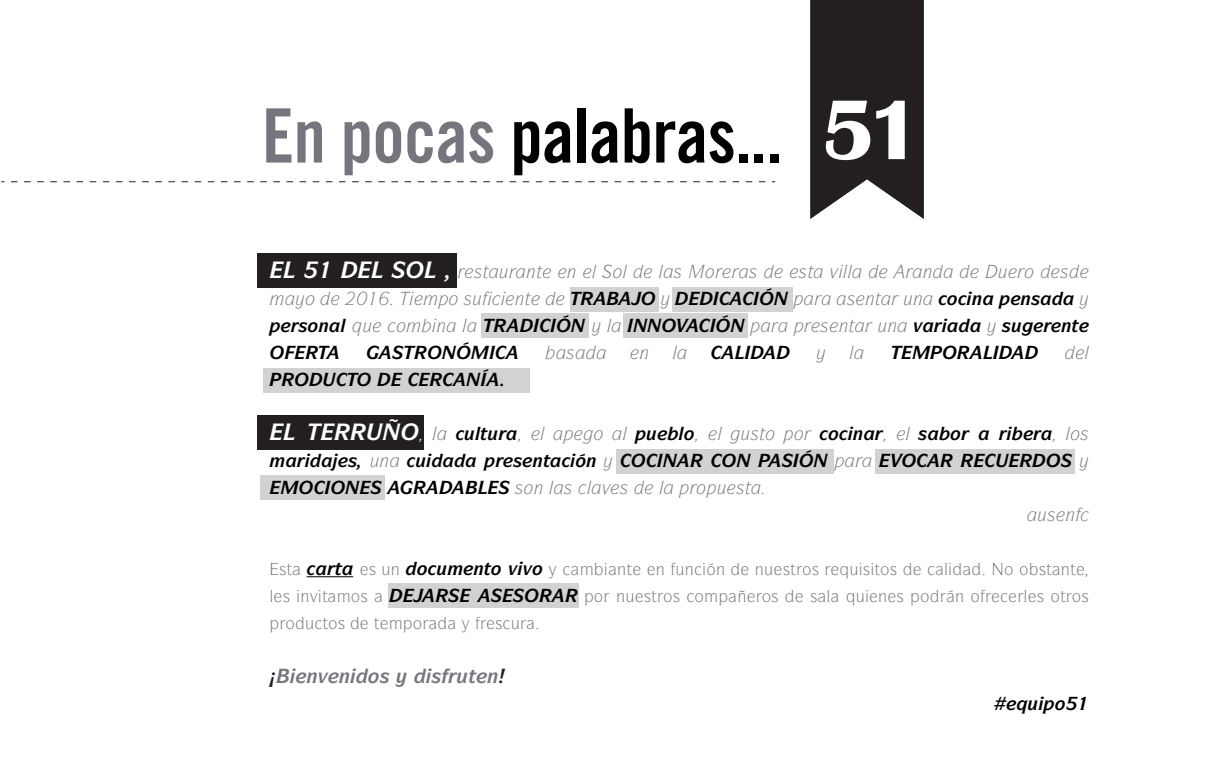
<style>
.page{position:relative;width:1208px;height:783px;background:#fff}
.page>*{position:absolute;margin:0;border:0;box-sizing:border-box;transform-origin:0 0}
.t1{font:75px "Trade Gothic Bold Cond Twenty";letter-spacing:-.01em;color:#000}
.t2{font:italic 700 19.5px "AT Symbol";color:#231f20}
.t3{font:italic 700 19.5px "AT Symbol";color:#75767d}
.t4{font:italic 18px "AT Symbol";color:#75767d}
.t5{font:italic 700 18px "AT Symbol";color:#000}
.t6{font:16.5px "AT Symbol";color:#75767d}
.s1{color:#75767d}
.s2{color:#000}
</style>
<div class="page">
<div style="left:257px;top:253px;width:199px;height:34px;background:#231f20"></div>
<div style="left:257px;top:415px;width:167px;height:34px;background:#231f20"></div>
<svg style="left:810px;top:0;width:114px;height:219px"></svg>
<svg style="left:1px;top:181px;width:764px;height:1px"></svg>
<div style="left:570px;top:287px;width:88px;height:24px;background:#d1d2d4"></div>
<div style="left:672px;top:287px;width:120px;height:24px;background:#d1d2d4"></div>
<div style="left:481px;top:313px;width:107px;height:24px;background:#d1d2d4"></div>
<div style="left:623px;top:313px;width:125px;height:24px;background:#d1d2d4"></div>
<div style="left:260px;top:475px;width:125px;height:24px;background:#d1d2d4"></div>
<div style="left:263px;top:368px;width:267px;height:24px;background:#d1d2d4"></div>
<div style="left:616px;top:449px;width:217px;height:24px;background:#d1d2d4"></div>
<div style="left:875px;top:449px;width:200px;height:24px;background:#d1d2d4"></div>
<div style="left:388px;top:583px;width:191px;height:24px;background:#d1d2d4"></div>
<hr style="left:307px;top:576px;width:46px;height:1px;background:#000">
<svg style="left:792px;top:288px;width:1px;height:20px"></svg>
<h1 class="t1" style="left:262px;top:90px;width:522px"><span class="s1">En pocas</span> palabras...</h1>
<p class="t4" style="left:474px;top:260px;width:70px">▲▼ ◆ ■▼</p>
<p class="t4" style="left:567px;top:260px;width:61px">■ ● □●</p>
<p class="t4" style="left:798px;top:260px;width:55px">▲▼ ❖ ●●</p>
<p class="t4" style="left:922px;top:260px;width:11px">■</p>
<p class="t4" style="left:448px;top:287px;width:35px">□ ▲◆</p>
<p class="t4" style="left:846px;top:287px;width:77px">▲ ■▼ ◆■</p>
<p class="t5" style="left:298px;top:313px;width:75px">▲□■ ● <span class="s1">❑◆</span></p>
<p class="t4" style="left:396px;top:314px;width:72px">□ ■ ●</p>
<p class="t4" style="left:606px;top:314px;width:6px">●</p>
<p class="t4" style="left:820px;top:314px;width:36px">▲ ■▼</p>
<p class="t4" style="left:877px;top:314px;width:47px">◆■ <span class="s2">❖</span></p>
<p class="t4" style="left:849px;top:341px;width:6px">●</p>
<p class="t4" style="left:1084px;top:341px;width:6px">●</p>
<p class="t4" style="left:432px;top:422px;width:67px">● <span class="s2">◆●▼◆</span></p>
<p class="t4" style="left:540px;top:422px;width:6px">●</p>
<p class="t4" style="left:593px;top:422px;width:102px">□ ● <span class="s2">◆</span> <span class="s2">●□</span></p>
<p class="t4" style="left:717px;top:422px;width:88px">● ◆▲▼□ □</p>
<p class="t4" style="left:1065px;top:422px;width:25px">●□▲</p>
<p class="t5" style="left:348px;top:448px;width:43px">▲ <span class="s1">◆■</span></p>
<p class="t5" style="left:513px;top:448px;width:38px">▲ ■▼</p>
<p class="t5" style="left:586px;top:448px;width:12px">■</p>
<p class="t4" style="left:515px;top:476px;width:115px">▲□■ ●▲ ●❖▲</p>
<p class="t4" style="left:659px;top:476px;width:93px">● □◆▲▼</p>
<p class="t4" style="left:1037px;top:503px;width:39px">◆▲ ■</p>
<p class="t5" style="left:335px;top:556px;width:114px">▼ <span class="s1">▲</span> <span class="s1">◆■</span> □◆</p>
<p class="t5" style="left:473px;top:556px;width:71px">■▼□ ❖ ❖□</p>
<p class="t6" style="left:655px;top:559px;width:40px">■ ◆■</p>
<p class="t6" style="left:716px;top:559px;width:183px">■ ■◆ ▲▼ □▲ ❑◆ ▲ ▼□▲</p>
<p class="t6" style="left:944px;top:559px;width:5px">●</p>
<p class="t6" style="left:1004px;top:559px;width:73px">□ □ ▲▼ ■▼</p>
<p class="t6" style="left:269px;top:586px;width:60px">● ▲ ■❖▼</p>
<p class="t6" style="left:594px;top:586px;width:111px">□ ■◆ ▲▼ □▲ □</p>
<p class="t6" style="left:810px;top:586px;width:121px">▲● ❑◆ ■▲ □</p>
<p class="t6" style="left:1023px;top:586px;width:67px">● ▲ □▼ □▲</p>
<p class="t6" style="left:285px;top:613px;width:61px">□ ◆ ▼□▲</p>
<p class="t2" style="left:269px;top:663px;width:121px">○ <span class="s1">■❖■ □▲</span></p>
<p class="t3" style="left:431px;top:663px;width:68px">▲ ◆▼■</p>
<p class="t5" style="left:1016px;top:691px;width:51px">❑◆ □</p>
</div>
